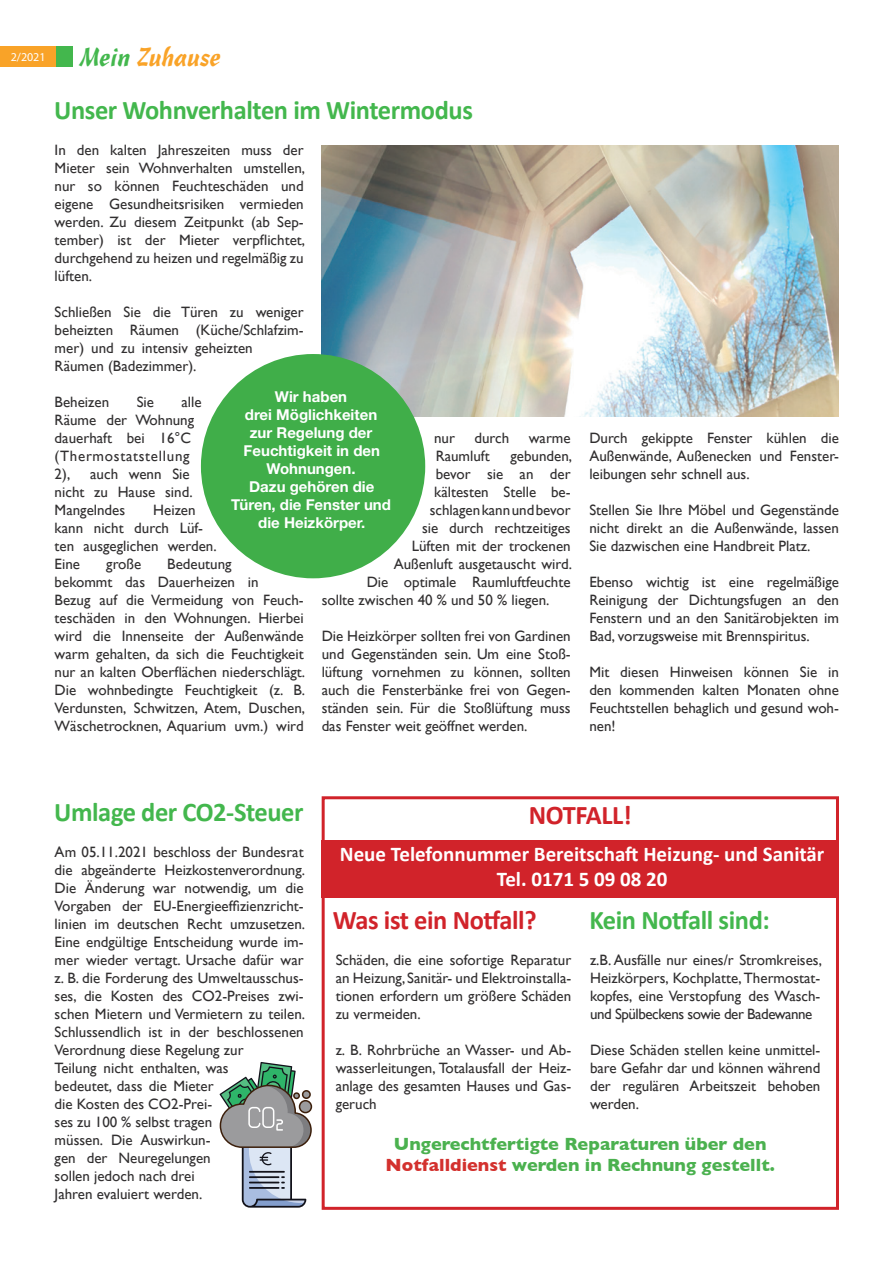
<style>
.page{position:relative;width:893px;height:1263px;background:#fff}
.page>*{position:absolute;margin:0;border:0;box-sizing:border-box;transform-origin:0 0}
.t1{font:700 27px "Calibri";letter-spacing:-.015em;color:#43b74d}
.t2{font:700 27px "Calibri";letter-spacing:-.015em;color:#d1232a}
.t3{font:27px "Chachacha Normal";color:#f9a328}
.t4{font:700 21px/25.2px "Calibri";color:#fff;text-align:center}
.t5{font:700 18px/21.6px "Gill Sans";color:#4bb14f;text-align:center}
.t6{font:15px/18px "Gill Sans";color:#312f30;text-align:justify}
.t7{font:700 15px/18px "Helvetica Neue LT Std";color:#fff;text-align:center}
.t8{font:12px "Myriad Pro";color:#fff}
.s1{color:#43b74d}
.s2{color:#d3312e}
</style>
<div class="page">
<div style="left:0;top:46px;width:56px;height:20px;background:#f9a328"></div>
<div style="left:56px;top:46px;width:17px;height:20px;background:#43b74d"></div>
<img style="left:322px;top:146px;width:517px;height:270px">
<div style="left:322px;top:840px;width:517px;height:57px;background:#d1232a"></div>
<div style="left:322px;top:796px;width:517px;height:414px;border:3px solid #d1232a"></div>
<div style="left:201px;top:354px;width:224px;height:224px;background:#40ae49;border-radius:50%"></div>
<svg style="left:219px;top:1062px;width:94px;height:145px"></svg>
<p class="t8" style="left:11px;top:49px;width:36px">2/2021</p>
<h1 class="t3" style="left:80px;top:42px;width:143px"><span class="s1">Mein</span> Zuhause</h1>
<h1 class="t1" style="left:54px;top:91px;width:420px">Unser Wohnverhalten im Wintermodus</h1>
<p class="t6" style="left:55px;top:141px;width:252px">In den kalten Jahreszeiten muss der Mieter sein Wohnverhalten umstellen, nur so können Feuchteschäden und eigene Gesundheitsrisiken vermieden werden. Zu diesem Zeitpunkt (ab Sep&shy;tember) ist der Mieter verpflichtet, durchgehend zu heizen und regelmäßig zu lüften.</p>
<p class="t6" style="left:55px;top:303px;width:251px;text-align:left">Schließen Sie die Türen zu weniger beheizten Räumen (Küche/Schlafzim&shy;mer) und zu intensiv geheizten<br>Räumen (Badezimmer).</p>
<p class="t6" style="left:55px;top:393px;width:56px">Beheizen</p>
<p class="t6" style="left:137px;top:393px;width:19px">Sie</p>
<p class="t7" style="left:231px;top:388px;width:161px">Wir haben<br>drei Möglichkeiten<br>zur Regelung der<br>Feuchtigkeit in den<br>Wohnungen.<br>Dazu gehören die<br>Türen, die Fenster und die Heizkörper.</p>
<p class="t6" style="left:55px;top:393px;width:149px;text-align:left;text-indent:127px">alle<br>Räume der Wohnung dauerhaft bei 16°C (Thermostatstellung<br>2),</p>
<p class="t6" style="left:434px;top:429px;width:22px">nur</p>
<p class="t6" style="left:474px;top:429px;width:36px">durch</p>
<p class="t6" style="left:529px;top:429px;width:43px">warme</p>
<p class="t6" style="left:436px;top:447px;width:56px">Raumluft</p>
<p class="t6" style="left:510px;top:447px;width:63px">gebunden,</p>
<p class="t6" style="left:436px;top:465px;width:137px">bevor sie an der</p>
<p class="t6" style="left:434px;top:483px;width:138px">kältesten Stelle be-</p>
<p class="t6" style="left:430px;top:501px;width:143px">schlagen kann und bevor</p>
<p class="t6" style="left:422px;top:519px;width:150px">sie durch rechtzeitiges</p>
<p class="t6" style="left:412px;top:537px;width:161px">Lüften mit der trockenen</p>
<p class="t6" style="left:394px;top:555px;width:180px">Außenluft ausgetauscht wird.</p>
<p class="t6" style="left:367px;top:573px;width:205px">Die optimale Raumluftfeuchte</p>
<p class="t6" style="left:322px;top:591px;width:229px">sollte zwischen 40 % und 50 % liegen.</p>
<p class="t6" style="left:322px;top:627px;width:251px">Die Heizkörper sollten frei von Gardinen und Gegenständen sein. Um eine Stoß&shy;lüftung vornehmen zu können, sollten auch die Fensterbänke frei von Gegen&shy;ständen sein. Für die Stoßlüftung muss das Fenster weit geöffnet werden.</p>
<p class="t6" style="left:55px;top:465px;width:140px;text-align:left;text-indent:36px">auch wenn Sie nicht zu Hause sind.<br>Mangelndes</p>
<p class="t6" style="left:55px;top:501px;width:164px;text-align:left;text-indent:99px">Heizen kann nicht durch Lüf&shy;ten ausgeglichen werden.<br>Eine</p>
<p class="t6" style="left:106px;top:555px;width:36px">große</p>
<p class="t6" style="left:55px;top:555px;width:252px;text-align:left;text-indent:113px">Bedeutung<br>bekommt das Dauerheizen in<br>Bezug auf die Vermeidung von Feuch&shy;teschäden in den Wohnungen. Hierbei wird die Innenseite der Außenwände warm gehalten, da sich die Feuchtigkeit nur an kalten Oberflächen niederschlägt.<br>Die wohnbedingte Feuchtigkeit (z. B.<br>Verdunsten, Schwitzen, Atem, Duschen, Wäschetrocknen, Aquarium uvm.) wird</p>
<p class="t6" style="left:589px;top:429px;width:251px">Durch gekippte Fenster kühlen die Außenwände, Außenecken und Fenster&shy;leibungen sehr schnell aus.</p>
<p class="t6" style="left:589px;top:501px;width:251px">Stellen Sie Ihre Möbel und Gegenstände nicht direkt an die Außenwände, lassen Sie dazwischen eine Handbreit Platz.</p>
<p class="t6" style="left:589px;top:573px;width:251px">Ebenso wichtig ist eine regelmäßige Reinigung der Dichtungsfugen an den Fenstern und an den Sanitärobjekten im Bad, vorzugsweise mit Brennspiritus.</p>
<p class="t6" style="left:589px;top:663px;width:251px">Mit diesen Hinweisen können Sie in den kommenden kalten Monaten ohne Feuchtstellen behaglich und gesund woh&shy;nen!</p>
<h1 class="t1" style="left:54px;top:793px;width:251px">Umlage der CO2-Steuer</h1>
<p class="t6" style="left:55px;top:843px;width:252px;text-align:left">Am 05.11.2021 beschloss der Bundesrat die abgeänderte Heizkostenverordnung.<br>Die Änderung war notwendig, um die Vorgaben der EU-Energieeffizienzricht&shy;linien im deutschen Recht umzusetzen.<br>Eine endgültige Entscheidung wurde im&shy;mer wieder vertagt. Ursache dafür war z. B. die Forderung des Umweltausschus&shy;ses, die Kosten des CO2-Preises zwi&shy;schen Mietern und Vermietern zu teilen.<br>Schlussendlich ist in der beschlossenen Verordnung diese Regelung zur<br>Teilung nicht enthalten, was<br>bedeutet, dass die Mieter<br>die Kosten des CO2-Prei-<br>ses zu 100 % selbst tragen<br>müssen. Die Auswirkun-<br>gen der Neuregelungen<br>sollen jedoch nach drei<br>Jahren evaluiert werden.</p>
<h1 class="t2" style="left:529px;top:796px;width:104px">NOTFALL!</h1>
<h2 class="t4" style="left:340px;top:841px;width:486px">Neue Telefonnummer Bereitschaft Heizung- und Sanitär<br>Tel. 0171 5 09 08 20</h2>
<h1 class="t2" style="left:333px;top:901px;width:205px">Was ist ein Notfall?</h1>
<h1 class="t1" style="left:589px;top:901px;width:182px">Kein Notfall sind:</h1>
<p class="t6" style="left:336px;top:951px;width:237px">Schäden, die eine sofortige Reparatur an Heizung, Sanitär- und Elektroinstalla&shy;tionen erfordern um größere Schäden zu vermeiden.</p>
<p class="t6" style="left:336px;top:1041px;width:237px">z. B. Rohrbrüche an Wasser- und Ab&shy;wasserleitungen, Totalausfall der Heiz&shy;anlage des gesamten Hauses und Gas&shy;geruch</p>
<p class="t5" style="left:385px;top:1132px;width:391px">Ungerechtfertigte Reparaturen über den<br><span class="s2">Notfalldienst</span> werden in Rechnung gestellt.</p>
<p class="t6" style="left:590px;top:951px;width:233px">z.B. Ausfälle nur eines/r Stromkreises, Heizkörpers, Kochplatte, Thermostat&shy;kopfes, eine Verstopfung des Wasch&shy;und Spülbeckens sowie der Badewanne</p>
<p class="t6" style="left:590px;top:1041px;width:232px">Diese Schäden stellen keine unmittel&shy;bare Gefahr dar und können während der regulären Arbeitszeit behoben werden.</p>
</div>
